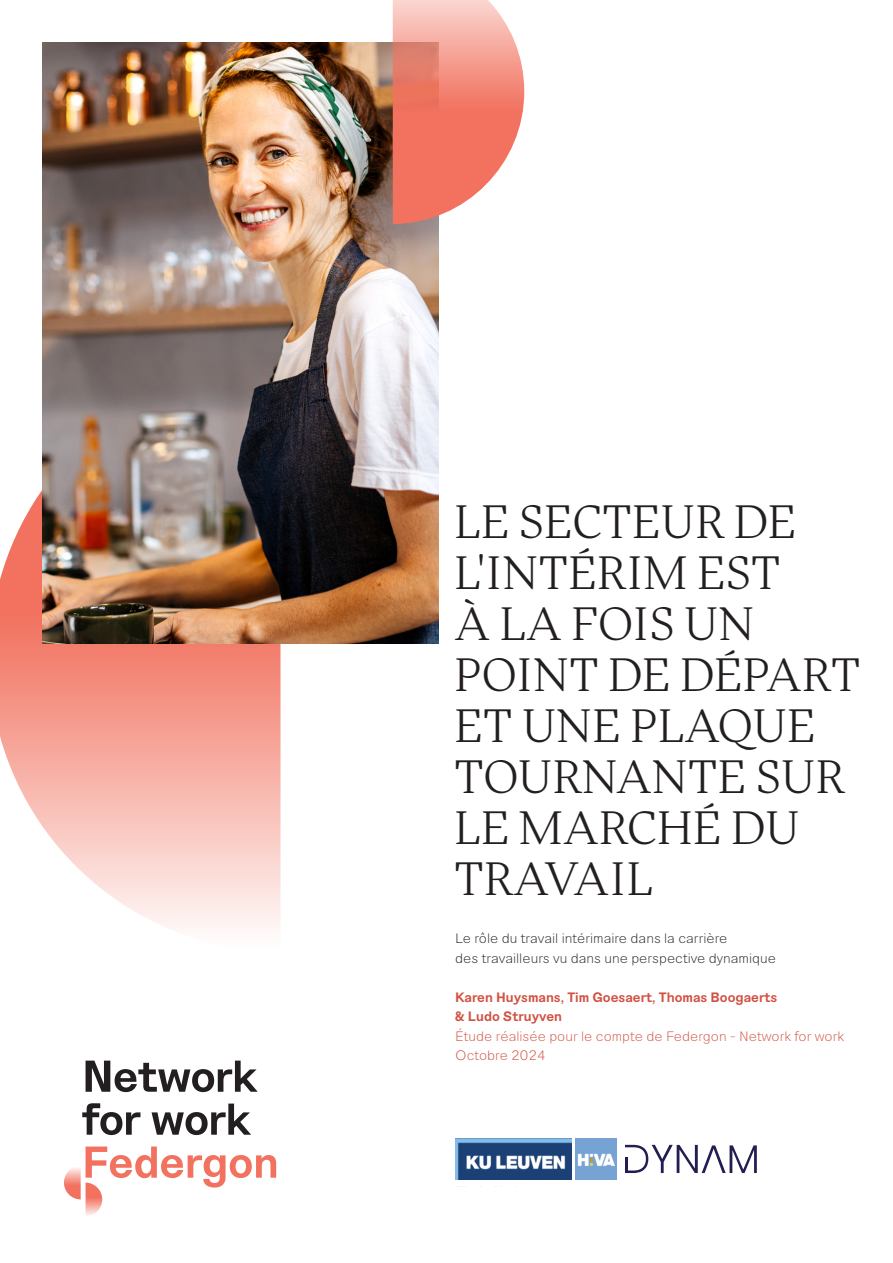
<style>
.page{position:relative;width:893px;height:1263px;background:#fff}
.page>*{position:absolute;margin:0;border:0;box-sizing:border-box;transform-origin:0 0}
.Titel_Cover{font:300 expanded 45px/51px "More Pro";letter-spacing:.01em;color:#231f20}
.Body{font:300 13.5px/19.5px "NT Bau";color:#231f20}
.Body-2{font:300 13.5px/19.5px "NT Bau";color:#d15142}
.Body-3{font:700 13.5px/19.5px "NT Bau";color:#d15142}
</style>
<div class="page">
<svg style="left:0;top:364px;width:280px;height:566px"></svg>
<img style="left:43px;top:43px;width:395px;height:600px">
<svg style="left:393px;top:0;width:131px;height:224px"></svg>
<img style="left:455px;top:1138px;width:116px;height:41px">
<img style="left:576px;top:1139px;width:41px;height:40px">
<svg style="left:625px;top:1145px;width:132px;height:28px"></svg>
<hr style="left:625px;top:1158px;width:3px;height:14px;background:#221e52">
<svg style="left:86px;top:1060px;width:172px;height:32px"></svg>
<svg style="left:82px;top:1103px;width:58px;height:32px"></svg>
<svg style="left:152px;top:1103px;width:99px;height:32px"></svg>
<svg style="left:64px;top:1146px;width:212px;height:70px"></svg>
<p class="Titel_Cover" style="left:454px;top:494px;width:407px">LE SECTEUR DE<br>L'INTÉRIM EST<br>À LA FOIS UN<br>POINT DE DÉPART<br>ET UNE PLAQUE<br>TOURNANTE SUR<br>LE MARCHÉ DU<br>TRAVAIL</p>
<p class="Body" style="left:455px;top:929px;width:322px">Le rôle du travail intérimaire dans la carrière<br>des travailleurs vu dans une perspective dynamique</p>
<p class="Body-3" style="left:455px;top:988px;width:324px">Karen Huysmans, Tim Goesaert, Thomas Boogaerts &amp; Ludo Struyven</p>
<p class="Body-2" style="left:455px;top:1026px;width:390px">Étude réalisée pour le compte de Federgon - Network for work<br>Octobre 2024</p>
</div>
